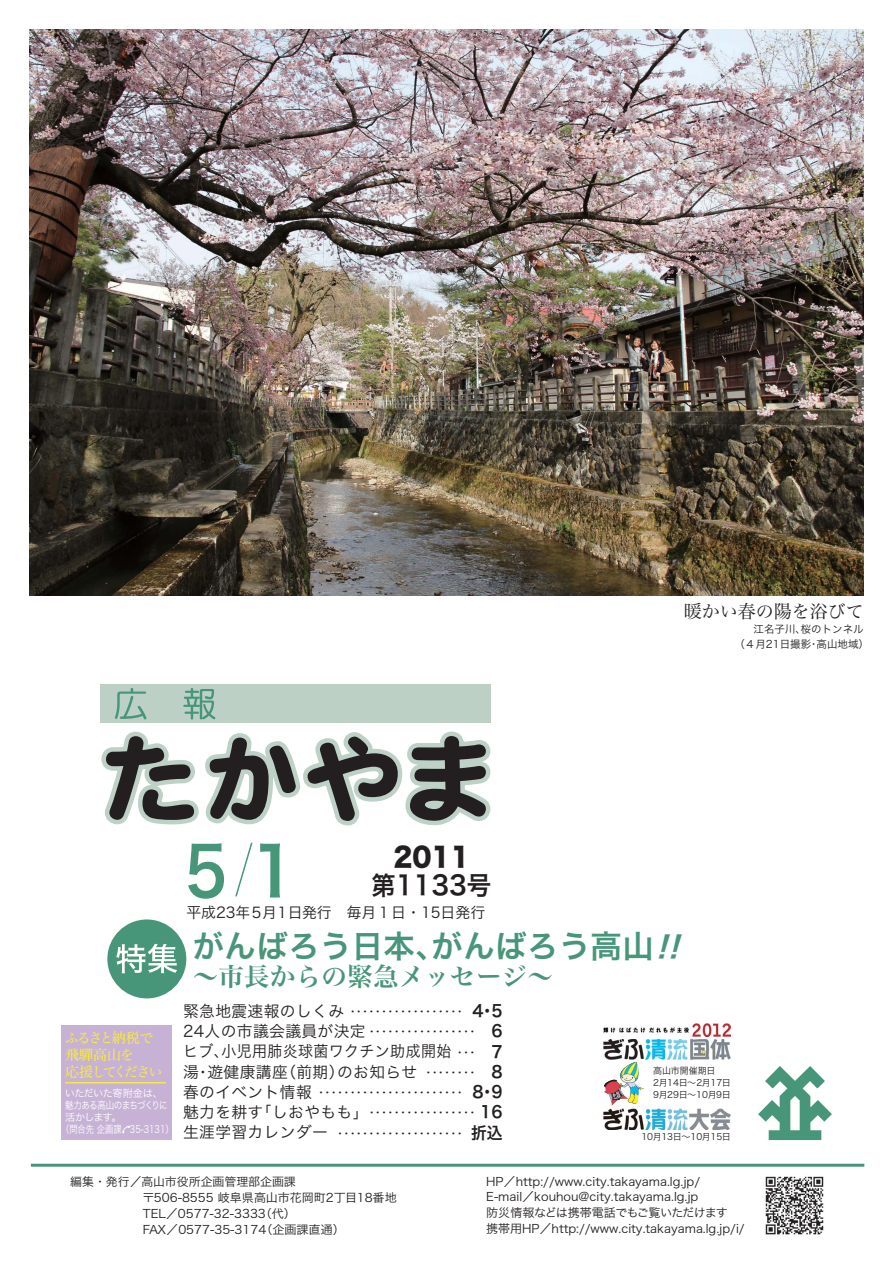
<style>
.page{position:relative;width:893px;height:1263px;background:#fff}
.page>*{position:absolute;margin:0;border:0;box-sizing:border-box;transform-origin:0 0}
.t1{font:67.5px "Hira Kaku Pro W6 90 pv RKSJ H";color:#48967a;scale:.9 1}
.t2{font:31.5px "Hira Kaku Pro W6 90 pv RKSJ H";letter-spacing:.01em;color:#48967a}
.t3{font:26.55px "Hira Kaku Std N W8 90 pv RKSJ H";color:#231f20;scale:.93 1}
.t4{font:26.25px "Hira Kaku Pro W6 90 pv RKSJ H";color:#231f20;scale:.95 1}
.t5{font:25.5px "Hira Min Pro W6 90 pv RKSJ H";letter-spacing:.01em;color:#48967a}
.t6{font:18px "Hira Min Pro W3 90 pv RKSJ H";color:#231f20}
.t7{font:16.5px/20.2px "Hira Kaku Pro W6 90 pv RKSJ H";color:#231f20;text-align:right;scale:.95 1}
.t8{font:15.75px/20.2px "Hira Kaku Pro W3 90 pv RKSJ H";letter-spacing:.025em;color:#231f20}
.t9{font:14.85px "Hira Kaku Pro W3 90 pv RKSJ H";color:#231f20}
.t10{font:13.95px/16.8px "Hira Min Pro W3 90 pv RKSJ H";letter-spacing:-.115em;color:#fff328}
.t11{font:12px/20.2px "Hira Kaku Pro W3 90 pv RKSJ H";color:#231f20;text-align:right}
.t12{font:11.85px/15.8px "Hira Kaku Pro W3 90 pv RKSJ H";color:#231f20}
.t13{font:11.7px "Hira Kaku Pro W3 90 pv RKSJ H";color:#231f20}
.t14{font:10.5px/15px "Hira Kaku Pro W3 90 pv RKSJ H";color:#231f20}
.t15{font:10.2px "Hira Kaku Pro W3 90 pv RKSJ H";letter-spacing:-.05em;color:#fff}
.t16{font:10.2px "Hira Kaku Pro W3 90 pv RKSJ H";color:#fff;scale:.81 1}
.t17{font:10.2px "Hira Kaku Pro W3 90 pv RKSJ H";letter-spacing:-.09em;color:#fff;scale:.84 1}
.t18{font:9px/12px "Hira Kaku Pro W3 90 pv RKSJ H";letter-spacing:-.035em;color:#231f20}
.s1{font-size:25.5px}
.s2{font-size:25.8px}
.s3{font-style:italic;font-size:30.45px}
</style>
<div class="page">
<img style="left:765px;top:1176px;width:59px;height:59px">
<div style="left:100px;top:684px;width:390px;height:39px;background:#bdd0c6"></div>
<svg style="left:115px;top:688px;width:31px;height:31px"></svg>
<svg style="left:183px;top:688px;width:32px;height:31px"></svg>
<svg style="left:101px;top:731px;width:390px;height:95px"></svg>
<svg style="left:235px;top:842px;width:18px;height:55px"></svg>
<hr style="left:31px;top:1164px;width:833px;height:3px;background:#48967a">
<svg style="left:758px;top:1066px;width:74px;height:74px"></svg>
<div style="left:61px;top:1025px;width:110px;height:115px;background:#c7b2d6"></div>
<hr style="left:65px;top:1082px;width:101px;height:1px;background:#fff328">
<svg style="left:122px;top:1125px;width:8px;height:9px"></svg>
<div style="left:107px;top:919px;width:79px;height:79px;background:#48967a;border-radius:50%"></div>
<svg style="left:116px;top:944px;width:61px;height:29px"></svg>
<img style="left:604px;top:1109px;width:126px;height:21px">
<img style="left:604px;top:1039px;width:126px;height:21px">
<img style="left:604px;top:1023px;width:126px;height:13px">
<img style="left:604px;top:1079px;width:21px;height:27px">
<img style="left:30px;top:30px;width:833px;height:565px">
<h1 class="t1" style="left:184px;top:846px;width:127px">5 1</h1>
<h3 class="t3" style="left:393px;top:847px;width:84px">2011</h3>
<h3 class="t4" style="left:372px;top:875px;width:128px"><span class="s1">第</span>1133<span class="s2">号</span></h3>
<p class="t9" style="left:186px;top:907px;width:300px">平成23年５月１日発行　毎月１日・15日発行</p>
<h3 class="t6" style="left:684px;top:605px;width:182px">暖かい春の陽を浴びて</h3>
<p class="t14" style="left:734px;top:623px;width:136px;text-indent:19px">江名子川、桜のトンネル（４月21日撮影・高山地域）</p>
<p class="t10" style="left:65px;top:1031px;width:99px">ふるさと納税で飛驒高山を<br>応援してください</p>
<p class="t15" style="left:65px;top:1089px;width:100px">いただいた寄附金は、</p>
<p class="t17" style="left:65px;top:1101px;width:123px">魅力ある高山のまちづくりに</p>
<p class="t15" style="left:65px;top:1113px;width:58px">活かします。</p>
<p class="t16" style="left:61px;top:1126px;width:140px">（問合先 企画課　35-3131）</p>
<h2 class="t2" style="left:193px;top:934px;width:500px">がんばろう日本、がんばろう高山<span class="s3">‼</span></h2>
<h3 class="t5" style="left:193px;top:967px;width:362px">～市長からの緊急メッセージ～</h3>
<h3 class="t8" style="left:183px;top:1003px;width:270px">緊急地震速報のしくみ<br>24人の市議会議員が決定<br>ヒブ、小児用肺炎球菌ワクチン助成開始湯・遊健康講座（前期）のお知らせ<br>春のイベント情報<br>魅力を耕す「しおやもも」<br>生涯学習カレンダー</h3>
<h3 class="t7" style="left:471px;top:1003px;width:35px">4・5<br>6<br>7<br>8<br>8・9<br>16折込</h3>
<p class="t11" style="left:315px;top:1003px;width:165px">・・・・・・・・・・・・・・・・・・　<br>・・・・・・・・・・・・・・・・・<br>・・・<br>・・・・・・・・<br>・・・・・・・・・・・・・・・・・・・・・・・　・・・・・・・・・・・・・・・・・<br>・・・・・・・・・・・・・・・・・・・・　</p>
<p class="t18" style="left:653px;top:1066px;width:79px">高山市開催期日<br>2月14日～2月17日<br>9月29日～10月9日</p>
<p class="t18" style="left:641px;top:1132px;width:91px">10月13日～10月15日</p>
<p class="t13" style="left:70px;top:1177px;width:227px">編集・発行／高山市役所企画管理部企画課</p>
<p class="t12" style="left:142px;top:1191px;width:256px">〒506-8555 岐阜県高山市花岡町2丁目18番地<br>TEL／0577-32-3333（代）<br>FAX／0577-35-3174（企画課直通）</p>
<p class="t12" style="left:486px;top:1175px;width:260px">HP／http://www.city.takayama.lg.jp/<br>E-mail／kouhou@city.takayama.lg.jp<br>防災情報などは携帯電話でもご覧いただけます<br>携帯用HP／http://www.city.takayama.lg.jp/i/</p>
</div>
